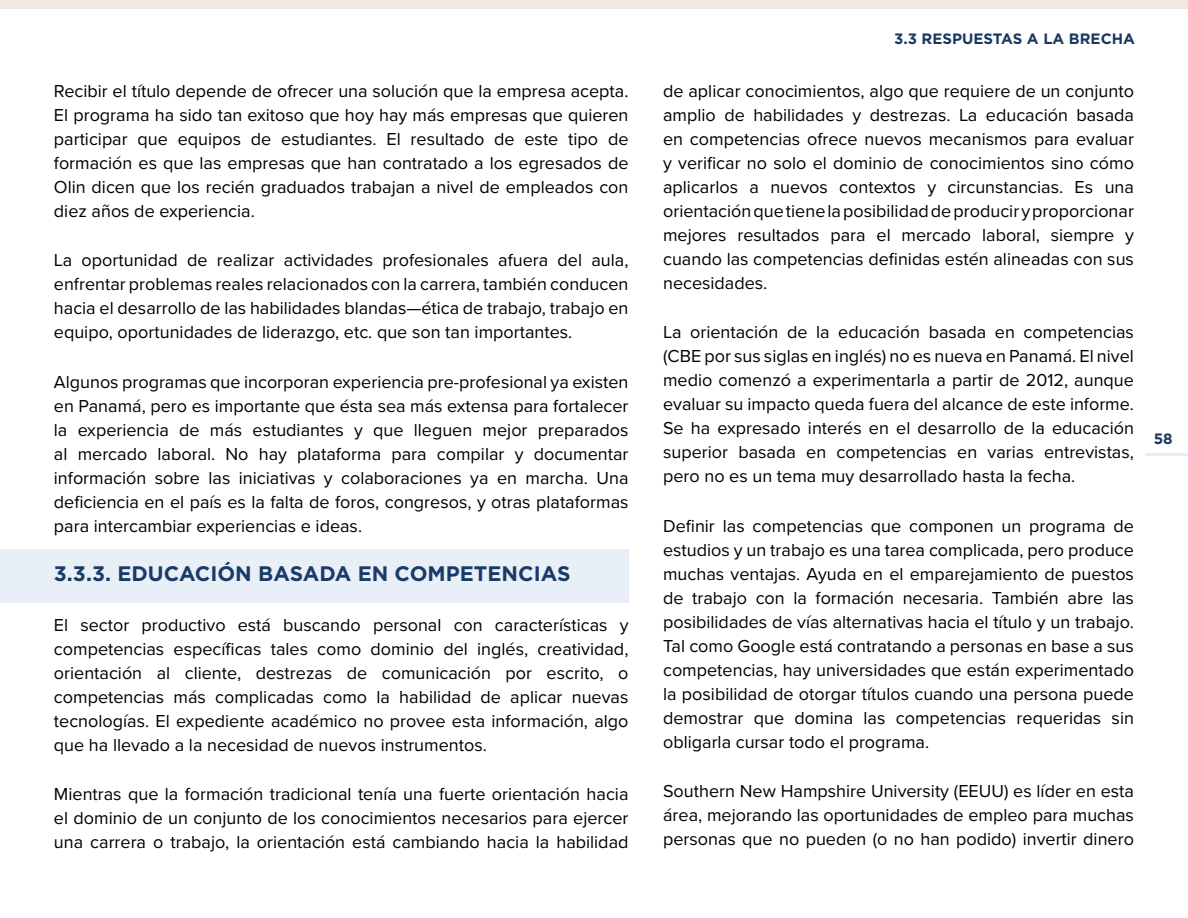
<style>
.page{position:relative;width:1188px;height:918px;background:#fff}
.page>*{position:absolute;margin:0;border:0;box-sizing:border-box;transform-origin:0 0}
.t1{font:700 21px "Gotham";color:#1a3761}
.t2{font:18px/24px "Proxima Nova";color:#000;text-align:justify}
.t3{font:700 15px "Gotham";color:#1a3761}
</style>
<div class="page">
<hr style="left:1146px;top:453px;width:42px;height:3px;background:#e2f1ed">
<div style="left:1px;top:0;width:1187px;height:9px;background:#efe9e1"></div>
<div style="left:0;top:549px;width:629px;height:54px;background:#e9eff6"></div>
<p class="t2" style="left:54px;top:78px;width:576px">Recibir el título depende de ofrecer una solución que la empresa acepta.<br>El programa ha sido tan exitoso que hoy hay más empresas que quieren participar que equipos de estudiantes. El resultado de este tipo de formación es que las empresas que han contratado a los egresados de Olin dicen que los recién graduados trabajan a nivel de empleados con diez años de experiencia.</p>
<p class="t2" style="left:54px;top:247px;width:576px">La oportunidad de realizar actividades profesionales afuera del aula, enfrentar problemas reales relacionados con la carrera, también conducen hacia el desarrollo de las habilidades blandas—ética de trabajo, trabajo en equipo, oportunidades de liderazgo, etc. que son tan importantes.</p>
<p class="t2" style="left:54px;top:369px;width:576px">Algunos programas que incorporan experiencia pre-profesional ya existen en Panamá, pero es importante que ésta sea más extensa para fortalecer la experiencia de más estudiantes y que lleguen mejor preparados al mercado laboral. No hay plataforma para compilar y documentar información sobre las iniciativas y colaboraciones ya en marcha. Una deficiencia en el país es la falta de foros, congresos, y otras plataformas para intercambiar experiencias e ideas.</p>
<p class="t1" style="left:54px;top:560px;width:518px">3.3.3. EDUCACIÓN BASADA EN COMPETENCIAS</p>
<p class="t2" style="left:54px;top:612px;width:576px">El sector productivo está buscando personal con características y competencias específicas tales como dominio del inglés, creatividad, orientación al cliente, destrezas de comunicación por escrito, o competencias más complicadas como la habilidad de aplicar nuevas tecnologías. El expediente académico no provee esta información, algo que ha llevado a la necesidad de nuevos instrumentos.</p>
<p class="t2" style="left:54px;top:781px;width:576px">Mientras que la formación tradicional tenía una fuerte orientación hacia el dominio de un conjunto de los conocimientos necesarios para ejercer una carrera o trabajo, la orientación está cambiando hacia la habilidad</p>
<p class="t3" style="left:894px;top:28px;width:242px">3.3 RESPUESTAS A LA BRECHA</p>
<p class="t2" style="left:663px;top:78px;width:472px">de aplicar conocimientos, algo que requiere de un conjunto amplio de habilidades y destrezas. La educación basada en competencias ofrece nuevos mecanismos para evaluar y verificar no solo el dominio de conocimientos sino cómo aplicarlos a nuevos contextos y circunstancias. Es una orientación que tiene la posibilidad de producir y proporcionar mejores resultados para el mercado laboral, siempre y cuando las competencias definidas estén alineadas con sus necesidades.</p>
<p class="t2" style="left:663px;top:319px;width:472px">La orientación de la educación basada en competencias (CBE por sus siglas en inglés) no es nueva en Panamá. El nivel medio comenzó a experimentarla a partir de 2012, aunque evaluar su impacto queda fuera del alcance de este informe.<br>Se ha expresado interés en el desarrollo de la educación superior basada en competencias en varias entrevistas, pero no es un tema muy desarrollado hasta la fecha.</p>
<p class="t2" style="left:663px;top:513px;width:472px">Definir las competencias que componen un programa de estudios y un trabajo es una tarea complicada, pero produce muchas ventajas. Ayuda en el emparejamiento de puestos de trabajo con la formación necesaria. También abre las posibilidades de vías alternativas hacia el título y un trabajo.<br>Tal como Google está contratando a personas en base a sus competencias, hay universidades que están experimentado la posibilidad de otorgar títulos cuando una persona puede demostrar que domina las competencias requeridas sin obligarla cursar todo el programa.</p>
<p class="t2" style="left:663px;top:778px;width:472px">Southern New Hampshire University (EEUU) es líder en esta área, mejorando las oportunidades de empleo para muchas personas que no pueden (o no han podido) invertir dinero</p>
<p class="t3" style="left:1154px;top:429px;width:20px">58</p>
</div>
